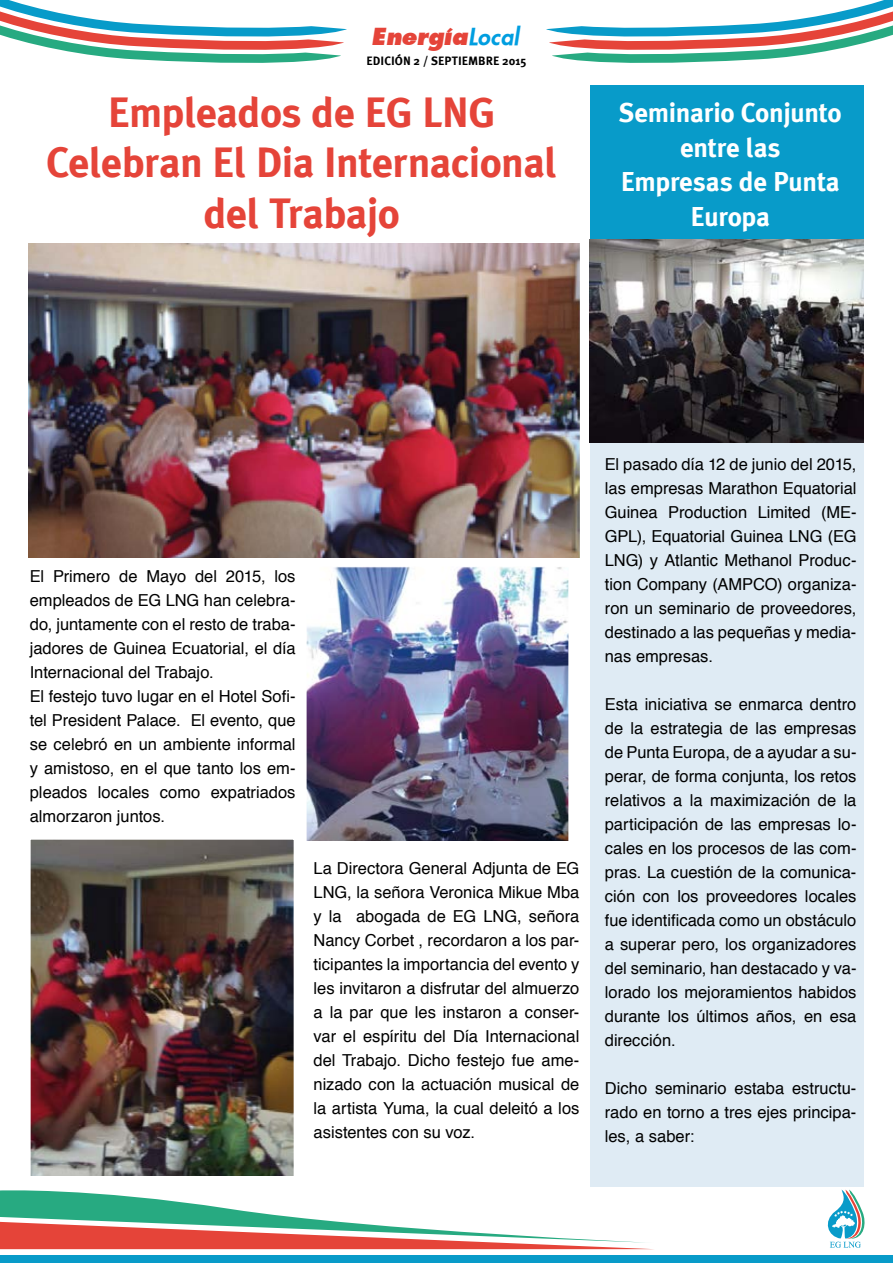
<style>
.page{position:relative;width:893px;height:1263px;background:#fff}
.page>*{position:absolute;margin:0;border:0;box-sizing:border-box;transform-origin:0 0}
.t1{font:700 42px/50.4px "Meta Plus";letter-spacing:-.015em;color:#e54439;text-align:center}
.t2{font:700 27px/34.5px "Meta Plus";letter-spacing:-.01em;color:#fff;text-align:center}
.t3{font:italic 22.5px "Kudos Black SSK Bold";letter-spacing:-.005em;color:#e54439}
.t4{font:16.5px/24px "Helvetica";color:#000;text-align:justify}
.t5{font:700 12px "Meta Plus";letter-spacing:.005em;color:#000}
.s1{font-family:"Kudos Black SSK Italic";font-style:normal;color:#009ee0}
</style>
<div class="page">
<svg style="left:0;top:0;width:347px;height:63px"></svg>
<svg style="left:546px;top:0;width:347px;height:63px"></svg>
<svg style="left:0;top:1190px;width:649px;height:59px"></svg>
<div style="left:0;top:1255px;width:893px;height:8px;background:#089bc9"></div>
<svg style="left:827px;top:1189px;width:38px;height:59px"></svg>
<div style="left:590px;top:85px;width:273px;height:154px;background:#089bc9"></div>
<img style="left:29px;top:244px;width:550px;height:314px">
<img style="left:32px;top:841px;width:261px;height:334px">
<div style="left:29px;top:838px;width:267px;height:340px;border:2px solid #fff"></div>
<img style="left:308px;top:567px;width:259px;height:273px">
<div style="left:305px;top:564px;width:265px;height:279px;border:2px solid #fff"></div>
<div style="left:590px;top:239px;width:273px;height:947px;background:#dfebf4"></div>
<img style="left:590px;top:239px;width:273px;height:204px">
<h3 class="t3" style="left:373px;top:22px;width:149px">Energía<span class="s1">Local</span></h3>
<p class="t5" style="left:367px;top:54px;width:161px">EDICIÓN 2 / SEPTIEMBRE 2015</p>
<h1 class="t1" style="left:46px;top:87px;width:513px">Empleados de EG LNG<br>Celebran El Dia Internacional del Trabajo</h1>
<h2 class="t2" style="left:619px;top:95px;width:224px">Seminario Conjunto entre las<br>Empresas de Punta<br>Europa</h2>
<p class="t4" style="left:30px;top:565px;width:267px;text-align:left">El Primero de Mayo del 2015, los empleados de EG LNG han celebra&shy;do, juntamente con el resto de traba&shy;jadores de Guinea Ecuatorial, el día<br>Internacional del Trabajo.<br>El festejo tuvo lugar en el Hotel Sofi&shy;tel President Palace. El evento, que se celebró en un ambiente informal y amistoso, en el que tanto los em&shy;pleados locales como expatriados almorzaron juntos.</p>
<p class="t4" style="left:314px;top:857px;width:267px">La Directora General Adjunta de EG LNG, la señora Veronica Mikue Mba y la abogada de EG LNG, señora Nancy Corbet , recordaron a los par&shy;ticipantes la importancia del evento y les invitaron a disfrutar del almuerzo a la par que les instaron a conser&shy;var el espíritu del Día Internacional del Trabajo. Dicho festejo fue ame&shy;nizado con la actuación musical de la artista Yuma, la cual deleitó a los asistentes con su voz.</p>
<p class="t4" style="left:605px;top:452px;width:253px">El pasado día 12 de junio del 2015, las empresas Marathon Equatorial Guinea Production Limited (ME-GPL), Equatorial Guinea LNG (EG LNG) y Atlantic Methanol Produc&shy;tion Company (AMPCO) organiza&shy;ron un seminario de proveedores, destinado a las pequeñas y media&shy;nas empresas.</p>
<p class="t4" style="left:605px;top:692px;width:253px">Esta iniciativa se enmarca dentro de la estrategia de las empresas de Punta Europa, de a ayudar a su&shy;perar, de forma conjunta, los retos relativos a la maximización de la participación de las empresas lo&shy;cales en los procesos de las com&shy;pras. La cuestión de la comunica&shy;ción con los proveedores locales fue identificada como un obstáculo a superar pero, los organizadores del seminario, han destacado y va&shy;lorado los mejoramientos habidos durante los últimos años, en esa dirección.</p>
<p class="t4" style="left:605px;top:1076px;width:253px">Dicho seminario estaba estructu&shy;rado en torno a tres ejes principa&shy;les, a saber:</p>
</div>
